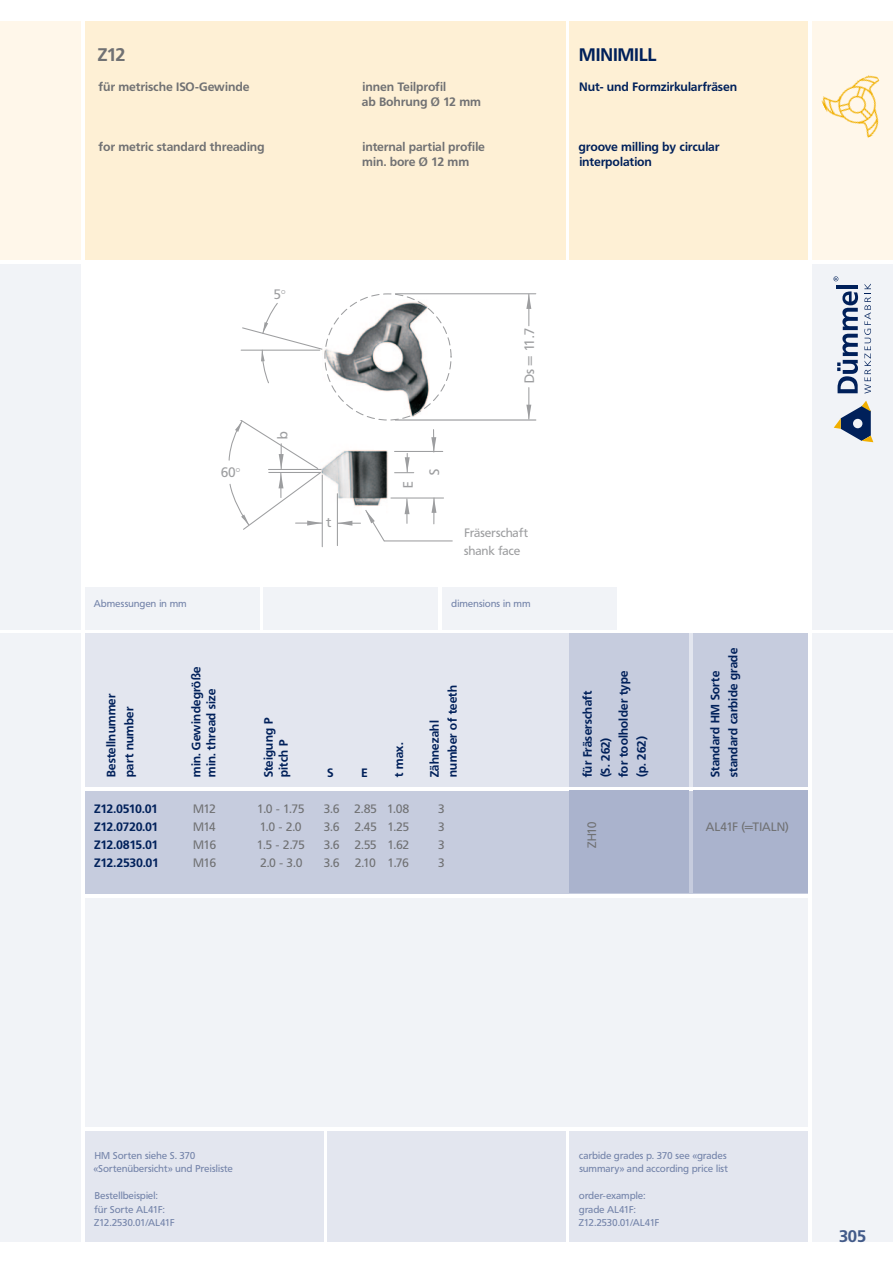
<style>
.page{position:relative;width:893px;height:1263px;background:#fff}
.page>*{position:absolute;margin:0;border:0;box-sizing:border-box;transform-origin:0 0}
.t1{font:18px "Fru Bol";letter-spacing:-.01em;color:#00205a}
.t2{font:18px "Fru Bol";color:#707173}
.t3{font:16.5px "Fru Bol";color:#425a89}
.t4{font:13.5px "Fru Med";color:#9d9ea0}
.t5{font:12px/18px "Fru Bol";letter-spacing:.015em;color:#00205a}
.t6{font:12px/15px "Fru Bol";letter-spacing:.02em;color:#707173}
.t7{font:12px/18px "Fru Med";letter-spacing:-.015em;color:#707173;text-align:justify}
.t8{font:12px/18px "Fru Med";letter-spacing:.015em;color:#9d9ea0}
.t9{font:12px "Fru Med";letter-spacing:.005em;color:#707173}
.t10{font:9.75px/13.5px "Fru Med";letter-spacing:.02em;color:#7383a9}
</style>
<div class="page">
<div style="left:812px;top:1148px;width:81px;height:94px;background:#f1f3f7"></div>
<div style="left:0;top:1148px;width:81px;height:94px;background:#f1f3f7"></div>
<div style="left:812px;top:634px;width:81px;height:548px;background:#f1f3f7"></div>
<div style="left:0;top:634px;width:81px;height:548px;background:#f1f3f7"></div>
<div style="left:812px;top:21px;width:81px;height:238px;background:#fff7ea"></div>
<div style="left:0;top:21px;width:81px;height:238px;background:#fff7ea"></div>
<div style="left:812px;top:264px;width:81px;height:365px;background:#f1f3f7"></div>
<div style="left:0;top:264px;width:81px;height:365px;background:#f1f3f7"></div>
<div style="left:570px;top:21px;width:238px;height:238px;background:#fef0d5"></div>
<div style="left:85px;top:21px;width:481px;height:238px;background:#fef0d5"></div>
<img style="left:821px;top:75px;width:59px;height:63px">
<div style="left:85px;top:634px;width:723px;height:153px;background:#e3e6ef"></div>
<div style="left:85px;top:791px;width:723px;height:102px;background:#c6ccde"></div>
<div style="left:693px;top:791px;width:115px;height:102px;background:#aab3cd"></div>
<div style="left:570px;top:791px;width:119px;height:102px;background:#aab3cd"></div>
<div style="left:693px;top:634px;width:115px;height:153px;background:#c6ccde"></div>
<div style="left:570px;top:634px;width:119px;height:153px;background:#c6ccde"></div>
<div style="left:85px;top:587px;width:174px;height:42px;background:#f1f3f7"></div>
<div style="left:264px;top:587px;width:174px;height:42px;background:#f1f3f7"></div>
<div style="left:442px;top:587px;width:175px;height:42px;background:#f1f3f7"></div>
<div style="left:85px;top:1131px;width:238px;height:111px;background:#e3e6ef"></div>
<div style="left:327px;top:1131px;width:239px;height:111px;background:#e3e6ef"></div>
<div style="left:570px;top:1131px;width:238px;height:111px;background:#e3e6ef"></div>
<div style="left:85px;top:898px;width:723px;height:229px;background:#f1f3f7"></div>
<svg style="left:834px;top:401px;width:39px;height:41px"></svg>
<svg style="left:837px;top:291px;width:21px;height:102px"></svg>
<hr style="left:836px;top:285px;width:22px;height:4px;background:#00205a">
<svg style="left:833px;top:276px;width:5px;height:5px"></svg>
<svg style="left:864px;top:284px;width:7px;height:110px"></svg>
<hr style="left:322px;top:475px;width:1px;height:72px;background:#9d9ea0">
<hr style="left:337px;top:494px;width:1px;height:52px;background:#9d9ea0">
<svg style="left:228px;top:293px;width:309px;height:251px"></svg>
<h1 class="t2" style="left:98px;top:43px;width:29px">Z12</h1>
<p class="t6" style="left:99px;top:79px;width:152px">für metrische ISO-Gewinde</p>
<p class="t6" style="left:99px;top:139px;width:167px">for metric standard threading</p>
<p class="t6" style="left:362px;top:79px;width:120px">innen Teilprofil<br>ab Bohrung Ø 12 mm</p>
<p class="t6" style="left:363px;top:139px;width:124px">internal partial profile min. bore Ø 12 mm</p>
<h1 class="t1" style="left:579px;top:43px;width:79px">MINIMILL</h1>
<p class="t5" style="left:580px;top:77px;width:159px">Nut- und Formzirkularfräsen</p>
<p class="t5" style="left:579px;top:139px;width:142px;line-height:15px">groove milling by circular interpolation</p>
<p class="t4" style="left:274px;top:287px;width:13px">5°</p>
<p class="t4" style="left:221px;top:465px;width:20px">60°</p>
<p class="t4" style="left:275px;top:439px;width:9px;rotate:-90deg">b</p>
<p class="t4" style="left:326px;top:514px;width:7px">t</p>
<p class="t4" style="left:521px;top:383px;width:56px;rotate:-90deg">Ds = 11.7</p>
<p class="t4" style="left:400px;top:488px;width:8px;rotate:-90deg">E</p>
<p class="t4" style="left:426px;top:474px;width:8px;rotate:-90deg">S</p>
<p class="t8" style="left:464px;top:523px;width:65px">Fräserschaft shank face</p>
<p class="t10" style="left:94px;top:597px;width:94px">Abmessungen in mm</p>
<p class="t10" style="left:452px;top:597px;width:81px">dimensions in mm</p>
<p class="t5" style="left:189px;top:777px;width:112px;line-height:15px;rotate:-90deg">min. Gewindegröße min. thread size</p>
<p class="t5" style="left:102px;top:777px;width:85px;rotate:-90deg">Bestellnummer part number</p>
<p class="t5" style="left:425px;top:777px;width:94px;rotate:-90deg">Zähnezahl number of teeth</p>
<p class="t5" style="left:261px;top:777px;width:61px;line-height:15px;rotate:-90deg">Steigung P pitch P</p>
<p class="t5" style="left:390px;top:777px;width:36px;rotate:-90deg">t max.</p>
<p class="t5" style="left:327px;top:763px;width:8px">S</p>
<p class="t5" style="left:361px;top:763px;width:8px">E</p>
<p class="t5" style="left:95px;top:799px;width:66px;text-align:justify">Z12.0510.01<br>Z12.0720.01<br>Z12.0815.01<br>Z12.2530.01</p>
<p class="t7" style="left:257px;top:800px;width:49px;text-align:left">1.0 - 1.75<br>1.0 - 2.0<br>1.5 - 2.75<br>2.0 - 3.0</p>
<p class="t7" style="left:324px;top:800px;width:17px">3.6<br>3.6<br>3.6<br>3.6</p>
<p class="t7" style="left:355px;top:800px;width:24px">2.85<br>2.45<br>2.55<br>2.10</p>
<p class="t7" style="left:387px;top:800px;width:23px">1.08<br>1.25<br>1.62<br>1.76</p>
<p class="t7" style="left:193px;top:800px;width:24px">M12<br>M14<br>M16<br>M16</p>
<p class="t7" style="left:438px;top:800px;width:8px">3<br>3<br>3<br>3</p>
<p class="t5" style="left:578px;top:777px;width:109px;rotate:-90deg">für Fräserschaft<br>(S. 262)<br>for toolholder type (p. 262)</p>
<p class="t7" style="left:583px;top:848px;width:28px;rotate:-90deg">ZH10</p>
<p class="t5" style="left:706px;top:777px;width:131px;rotate:-90deg">Standard HM Sorte standard carbide grade</p>
<p class="t9" style="left:706px;top:820px;width:84px">AL41F (=TIALN)</p>
<p class="t10" style="left:94px;top:1148px;width:141px">HM Sorten siehe S. 370 «Sortenübersicht» und Preisliste</p>
<p class="t10" style="left:94px;top:1189px;width:82px">Bestellbeispiel:<br>für Sorte AL41F:<br>Z12.2530.01/AL41F</p>
<p class="t10" style="left:579px;top:1148px;width:150px">carbide grades p. 370 see «grades summary» and according price list</p>
<p class="t10" style="left:579px;top:1189px;width:82px">order-example: grade AL41F:<br>Z12.2530.01/AL41F</p>
<h2 class="t3" style="left:839px;top:1226px;width:29px">305</h2>
</div>
